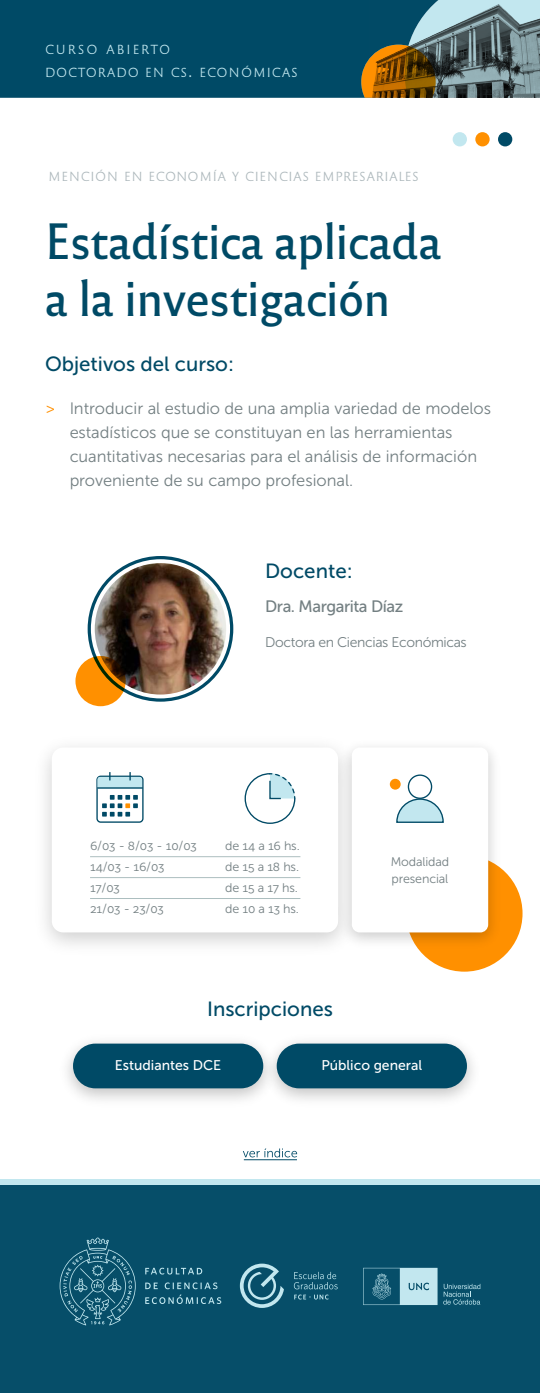
<style>
.page{position:relative;width:540px;height:1393px;background:#fff}
.page>*{position:absolute;margin:0;border:0;box-sizing:border-box;transform-origin:0 0}
.t1{font:47.5px/57px "Reforma 2018 Gris";letter-spacing:-.02em;color:#004a66}
.t2{font:20.5px "Museo Sans 500";color:#004a66}
.t3{font:16.5px/24px "Museo Sans 300";color:#737f82}
.t4{font:16.5px "Museo Sans 500";letter-spacing:-.025em;color:#737f82}
.t5{font:16.5px "Museo Sans 300";color:#ff9000}
.t6{font:14px "Museo Sans 500";color:#fff}
.t7{font:14px "Museo Sans 300";letter-spacing:-.025em;color:#737f82}
.t8{font:12.5px/21px "Museo Sans 300";letter-spacing:-.01em;color:#737f82}
.t9{font:12.25px "Reforma 2018 Blanca";letter-spacing:.045em;color:#adb8bc}
.t10{font:12.25px/22.5px "Reforma 2018 Blanca";letter-spacing:.075em;color:#c2e7ef}
.s1{font-size:17.5px}
</style>
<div class="page">
<div style="left:0;top:0;width:361px;height:98px;background:#004a66"></div>
<svg style="left:361px;top:0;width:179px;height:98px"></svg>
<div style="left:406px;top:855px;width:117px;height:117px;background:#ff9000;border-radius:50%"></div>
<svg style="left:88px;top:556px;width:145px;height:146px"></svg>
<svg style="left:91px;top:559px;width:139px;height:139px"></svg>
<img style="left:95px;top:563px;width:131px;height:132px;border-radius:66px">
<svg style="left:75px;top:656px;width:51px;height:50px;fill:#ff9000"></svg>
<img style="left:67px;top:1041px;width:189px;height:59px">
<div style="left:73px;top:1044px;width:190px;height:44px;background:#004a66;border-radius:22px"></div>
<img style="left:256px;top:1041px;width:217px;height:59px">
<div style="left:277px;top:1044px;width:190px;height:44px;background:#004a66;border-radius:22px"></div>
<div style="left:453px;top:132px;width:14px;height:14px;background:#c2e7ef;border-radius:50%"></div>
<div style="left:475px;top:132px;width:15px;height:14px;background:#ff9000;border-radius:50%"></div>
<div style="left:498px;top:132px;width:14px;height:14px;background:#004a66;border-radius:50%"></div>
<div style="left:0;top:1184px;width:540px;height:209px;background:#064e69"></div>
<svg style="left:60px;top:1238px;width:161px;height:87px"></svg>
<svg style="left:363px;top:1268px;width:117px;height:37px"></svg>
<svg style="left:294px;top:1272px;width:44px;height:17px"></svg>
<svg style="left:294px;top:1295px;width:35px;height:5px"></svg>
<svg style="left:240px;top:1264px;width:44px;height:44px"></svg>
<div style="left:0;top:1179px;width:540px;height:5px;background:#c2e7ef"></div>
<img style="left:334px;top:743px;width:172px;height:211px">
<div style="left:352px;top:748px;width:136px;height:184px;background:#fff;border-radius:8px"></div>
<div style="left:96px;top:776px;width:48px;height:47px;border:1px solid #004a66;border-radius:4px"></div>
<svg style="left:102px;top:795px;width:36px;height:22px"></svg>
<hr style="left:97px;top:787px;width:46px;height:2px;background:#004a66">
<svg style="left:97px;top:772px;width:45px;height:17px"></svg>
<svg style="left:244px;top:773px;width:52px;height:51px"></svg>
<div style="left:408px;top:774px;width:24px;height:25px;border:1px solid #004a66;border-radius:50%"></div>
<svg style="left:396px;top:798px;width:48px;height:25px"></svg>
<div style="left:390px;top:779px;width:11px;height:11px;background:#ff9000;border-radius:50%"></div>
<hr style="left:90px;top:856px;width:210px;height:1px;background:#acbebf">
<hr style="left:90px;top:877px;width:210px;height:1px;background:#acbebf">
<hr style="left:90px;top:898px;width:210px;height:1px;background:#acbebf">
<svg style="left:243px;top:1149px;width:54px;height:8px"></svg>
<hr style="left:244px;top:1160px;width:53px;height:1px;background:#004a66">
<p class="t10" style="left:45px;top:39px;width:254px">CURSO ABIERTO<br>DOCTORADO EN CS<span class="s1">.</span> ECONÓMICAS</p>
<p class="t9" style="left:48px;top:169px;width:372px">MENCIÓN EN ECONOMÍA Y CIENCIAS EMPRESARIALES</p>
<h1 class="t1" style="left:45px;top:213px;width:399px">Estadística aplicada a la investigación</h1>
<p class="t2" style="left:45px;top:353px;width:191px">Objetivos del curso:</p>
<p class="t5" style="left:45px;top:399px;width:11px">&gt;</p>
<p class="t3" style="left:69px;top:396px;width:423px">Introducir al estudio de una amplia variedad de modelos estadísticos que se constituyan en las herramientas cuantitativas necesarias para el análisis de información proveniente de su campo profesional.</p>
<p class="t2" style="left:265px;top:559px;width:89px">Docente:</p>
<p class="t4" style="left:265px;top:597px;width:140px">Dra. Margarita Díaz</p>
<p class="t7" style="left:265px;top:635px;width:203px">Doctora en Ciencias Económicas</p>
<p class="t8" style="left:90px;top:835px;width:108px">6/03 - 8/03 - 10/03<br>14/03 - 16/03<br>17/03<br>21/03 - 23/03</p>
<p class="t8" style="left:225px;top:835px;width:76px">de 14 a 16 hs. de 15 a 18 hs. de 15 a 17 hs. de 10 a 13 hs.</p>
<p class="t2" style="left:207px;top:998px;width:127px">Inscripciones</p>
<p class="t8" style="left:391px;top:853px;width:60px;line-height:17.5px">Modalidad presencial</p>
<p class="t6" style="left:115px;top:1058px;width:108px">Estudiantes DCE</p>
<p class="t6" style="left:321px;top:1058px;width:102px">Público general</p>
</div>
